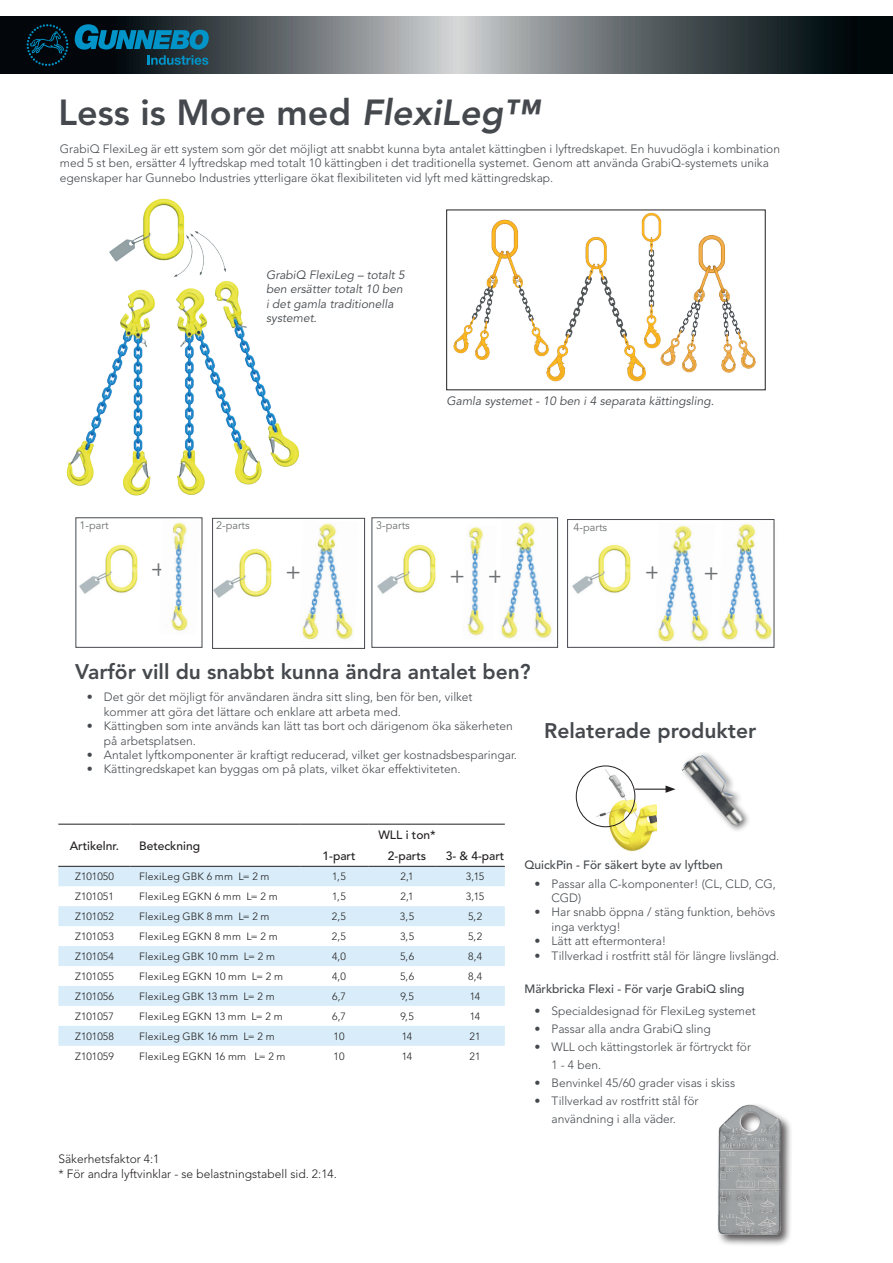
<style>
.page{position:relative;width:893px;height:1263px;background:#fff}
.page>*{position:absolute;margin:0;border:0;box-sizing:border-box;transform-origin:0 0}
.t1{font:800 36px "Avenir LT Std";color:#45494d}
.t2{font:24.45px "Avenir LT Std";color:#6d7072}
.t3{font:800 21px "Avenir LT Std";color:#45494d}
.t4{font:300 12px/14.4px "Avenir LT Std";color:#45494d}
.t5{font:italic 12px/14.4px "Avenir LT Std";color:#45494d}
.t6{font:300 12px/14.4px "Avenir LT Std";color:#231f20}
.t7{font:500 12px "Avenir LT Std";color:#45494d}
.t8{font:500 12px "Avenir LT Std";color:#231f20}
.t9{font:10.8px "Avenir LT Std";color:#6d7072}
.t10{font:300 10.5px "Avenir LT Std";letter-spacing:.01em;color:#231f20}
.s1{font-style:italic}
</style>
<div class="page">
<svg style="left:0;top:17px;width:893px;height:56px"></svg>
<svg style="left:75px;top:24px;width:134px;height:41px"></svg>
<svg style="left:27px;top:24px;width:41px;height:42px"></svg>
<div style="left:717px;top:1102px;width:76px;height:144px;background:#231f20;opacity:.75"></div>
<img style="left:718px;top:1102px;width:62px;height:132px">
<img style="left:66px;top:198px;width:234px;height:298px">
<img style="left:641px;top:213px;width:21px;height:136px">
<img style="left:546px;top:236px;width:102px;height:146px">
<img style="left:453px;top:219px;width:98px;height:142px">
<img style="left:660px;top:234px;width:96px;height:139px">
<img style="left:588px;top:766px;width:68px;height:85px">
<div style="left:576px;top:766px;width:59px;height:61px;border:1px solid #231f20;border-radius:50%"></div>
<div style="left:679px;top:751px;width:72px;height:82px;background:#231f20;opacity:.75"></div>
<img style="left:680px;top:751px;width:71px;height:77px">
<hr style="left:635px;top:789px;width:33px;height:1px;background:#231f20">
<svg style="left:666px;top:785px;width:9px;height:8px"></svg>
<svg style="left:58px;top:867px;width:447px;height:179px;fill:#d8edf9"></svg>
<hr style="left:58px;top:824px;width:73px;height:1px;background:#231f20">
<hr style="left:131px;top:824px;width:170px;height:1px;background:#231f20">
<hr style="left:301px;top:824px;width:68px;height:1px;background:#231f20">
<hr style="left:369px;top:824px;width:68px;height:1px;background:#231f20">
<hr style="left:437px;top:824px;width:68px;height:1px;background:#231f20">
<hr style="left:58px;top:866px;width:73px;height:1px;background:#231f20">
<hr style="left:131px;top:866px;width:170px;height:1px;background:#231f20">
<hr style="left:301px;top:866px;width:68px;height:1px;background:#231f20">
<hr style="left:369px;top:866px;width:68px;height:1px;background:#231f20">
<hr style="left:437px;top:866px;width:68px;height:1px;background:#231f20">
<img style="left:75px;top:544px;width:63px;height:57px">
<img style="left:171px;top:522px;width:17px;height:109px">
<img style="left:214px;top:548px;width:58px;height:50px">
<img style="left:302px;top:523px;width:51px;height:117px">
<div style="left:212px;top:518px;width:153px;height:131px;border:1px solid #45494d"></div>
<img style="left:371px;top:544px;width:65px;height:57px">
<img style="left:467px;top:527px;width:17px;height:109px">
<img style="left:501px;top:522px;width:51px;height:117px">
<img style="left:572px;top:544px;width:59px;height:50px">
<img style="left:721px;top:520px;width:54px;height:124px">
<img style="left:657px;top:525px;width:52px;height:117px">
<div style="left:567px;top:519px;width:207px;height:128px;border:1px solid #45494d"></div>
<h1 class="t1" style="left:58px;top:91px;width:482px">Less is More med <span class="s1">FlexiLeg™</span></h1>
<p class="t4" style="left:60px;top:142px;width:722px">GrabiQ FlexiLeg är ett system som gör det möjligt att snabbt kunna byta antalet kättingben i lyftredskapet. En huvudögla i kombination med 5 st ben, ersätter 4 lyftredskap med totalt 10 kättingben i det traditionella systemet. Genom att använda GrabiQ-systemets unika egenskaper har Gunnebo Industries ytterligare ökat flexibiliteten vid lyft med kättingredskap.</p>
<p class="t9" style="left:80px;top:519px;width:31px">1-part</p>
<h2 class="t2" style="left:150px;top:554px;width:18px">+</h2>
<p class="t5" style="left:266px;top:268px;width:140px">GrabiQ FlexiLeg – totalt 5 ben ersätter totalt 10 ben i det gamla traditionella systemet.</p>
<p class="t5" style="left:446px;top:394px;width:269px">Gamla systemet - 10 ben i 4 separata kättingsling.</p>
<p class="t9" style="left:216px;top:519px;width:35px">2-parts</p>
<h2 class="t2" style="left:285px;top:558px;width:18px">+</h2>
<p class="t9" style="left:376px;top:519px;width:35px">3-parts</p>
<h2 class="t2" style="left:449px;top:562px;width:56px">+ +</h2>
<p class="t9" style="left:573px;top:521px;width:35px">4-parts</p>
<h2 class="t2" style="left:644px;top:558px;width:18px">+</h2>
<h2 class="t2" style="left:703px;top:558px;width:18px">+</h2>
<h3 class="t3" style="left:75px;top:659px;width:457px">Varför vill du snabbt kunna ändra antalet ben?</h3>
<p class="t4" style="left:104px;top:690px;width:370px;text-indent:-17px">• Det gör det möjligt för användaren ändra sitt sling, ben för ben, vilket kommer att göra det lättare och enklare att arbeta med.</p>
<p class="t4" style="left:104px;top:719px;width:411px;text-indent:-17px">• Kättingben som inte används kan lätt tas bort och därigenom öka säkerheten på arbetsplatsen.</p>
<p class="t4" style="left:87px;top:748px;width:432px">• Antalet lyftkomponenter är kraftigt reducerad, vilket ger kostnadsbesparingar.</p>
<p class="t4" style="left:87px;top:762px;width:375px">• Kättingredskapet kan byggas om på plats, vilket ökar effektiviteten.</p>
<h3 class="t3" style="left:544px;top:718px;width:213px">Relaterade produkter</h3>
<p class="t8" style="left:70px;top:839px;width:51px">Artikelnr.</p>
<p class="t8" style="left:139px;top:839px;width:62px">Beteckning</p>
<p class="t8" style="left:378px;top:828px;width:59px">WLL i ton*</p>
<p class="t8" style="left:323px;top:849px;width:34px">1-part</p>
<p class="t8" style="left:388px;top:849px;width:40px">2-parts</p>
<p class="t8" style="left:446px;top:849px;width:60px">3- &amp; 4-part</p>
<p class="t10" style="left:75px;top:870px;width:40px">Z101050</p>
<p class="t10" style="left:139px;top:870px;width:132px">FlexiLeg GBK 6 mm L= 2 m</p>
<p class="t10" style="left:332px;top:870px;width:15px">1,5</p>
<p class="t10" style="left:400px;top:870px;width:15px">2,1</p>
<p class="t10" style="left:466px;top:870px;width:20px">3,15</p>
<p class="t10" style="left:75px;top:890px;width:40px">Z101051</p>
<p class="t10" style="left:139px;top:890px;width:140px">FlexiLeg EGKN 6 mm L= 2 m</p>
<p class="t10" style="left:332px;top:890px;width:15px">1,5</p>
<p class="t10" style="left:400px;top:890px;width:15px">2,1</p>
<p class="t10" style="left:466px;top:890px;width:20px">3,15</p>
<p class="t10" style="left:75px;top:910px;width:40px">Z101052</p>
<p class="t10" style="left:139px;top:910px;width:132px">FlexiLeg GBK 8 mm L= 2 m</p>
<p class="t10" style="left:332px;top:910px;width:16px">2,5</p>
<p class="t10" style="left:400px;top:910px;width:16px">3,5</p>
<p class="t10" style="left:468px;top:910px;width:16px">5,2</p>
<p class="t10" style="left:75px;top:930px;width:40px">Z101053</p>
<p class="t10" style="left:139px;top:930px;width:140px">FlexiLeg EGKN 8 mm L= 2 m</p>
<p class="t10" style="left:332px;top:930px;width:16px">2,5</p>
<p class="t10" style="left:400px;top:930px;width:16px">3,5</p>
<p class="t10" style="left:468px;top:930px;width:16px">5,2</p>
<p class="t10" style="left:75px;top:950px;width:40px">Z101054</p>
<p class="t10" style="left:139px;top:950px;width:137px">FlexiLeg GBK 10 mm L= 2 m</p>
<p class="t10" style="left:332px;top:950px;width:15px">4,0</p>
<p class="t10" style="left:400px;top:950px;width:16px">5,6</p>
<p class="t10" style="left:468px;top:950px;width:16px">8,4</p>
<p class="t10" style="left:75px;top:970px;width:40px">Z101055</p>
<p class="t10" style="left:139px;top:970px;width:145px">FlexiLeg EGKN 10 mm L= 2 m</p>
<p class="t10" style="left:332px;top:970px;width:15px">4,0</p>
<p class="t10" style="left:400px;top:970px;width:16px">5,6</p>
<p class="t10" style="left:468px;top:970px;width:16px">8,4</p>
<p class="t10" style="left:75px;top:990px;width:40px">Z101056</p>
<p class="t10" style="left:139px;top:990px;width:137px">FlexiLeg GBK 13 mm L= 2 m</p>
<p class="t10" style="left:332px;top:990px;width:15px">6,7</p>
<p class="t10" style="left:400px;top:990px;width:15px">9,5</p>
<p class="t10" style="left:470px;top:990px;width:12px">14</p>
<p class="t10" style="left:75px;top:1010px;width:40px">Z101057</p>
<p class="t10" style="left:139px;top:1010px;width:145px">FlexiLeg EGKN 13 mm L= 2 m</p>
<p class="t10" style="left:332px;top:1010px;width:15px">6,7</p>
<p class="t10" style="left:400px;top:1010px;width:15px">9,5</p>
<p class="t10" style="left:470px;top:1010px;width:12px">14</p>
<p class="t10" style="left:75px;top:1030px;width:40px">Z101058</p>
<p class="t10" style="left:139px;top:1030px;width:137px">FlexiLeg GBK 16 mm L= 2 m</p>
<p class="t10" style="left:334px;top:1030px;width:12px">10</p>
<p class="t10" style="left:402px;top:1030px;width:12px">14</p>
<p class="t10" style="left:470px;top:1030px;width:12px">21</p>
<p class="t10" style="left:75px;top:1050px;width:40px">Z101059</p>
<p class="t10" style="left:139px;top:1050px;width:148px">FlexiLeg EGKN 16 mm L= 2 m</p>
<p class="t10" style="left:334px;top:1050px;width:12px">10</p>
<p class="t10" style="left:402px;top:1050px;width:12px">14</p>
<p class="t10" style="left:470px;top:1050px;width:12px">21</p>
<p class="t6" style="left:58px;top:1152px;width:280px">Säkerhetsfaktor 4:1<br>* För andra lyftvinklar - se belastningstabell sid. 2:14.</p>
<p class="t7" style="left:524px;top:858px;width:200px">QuickPin - För säkert byte av lyftben</p>
<p class="t4" style="left:551px;top:876px;width:226px;text-indent:-17px">• Passar alla C-komponenter! (CL, CLD, CG,<br>CGD)</p>
<p class="t4" style="left:551px;top:905px;width:225px;text-indent:-17px">• Har snabb öppna / stäng funktion, behövs inga verktyg!</p>
<p class="t4" style="left:534px;top:934px;width:133px">• Lätt att eftermontera!</p>
<p class="t4" style="left:534px;top:948px;width:246px">• Tillverkad i rostfritt stål för längre livslängd.</p>
<p class="t7" style="left:524px;top:982px;width:221px">Märkbricka Flexi - För varje GrabiQ sling</p>
<p class="t4" style="left:534px;top:1004px;width:223px">• Specialdesignad för FlexiLeg systemet</p>
<p class="t4" style="left:534px;top:1022px;width:178px">• Passar alla andra GrabiQ sling</p>
<p class="t4" style="left:551px;top:1038px;width:201px;line-height:18px;text-indent:-17px">• WLL och kättingstorlek är förtryckt för<br>1 - 4 ben.</p>
<p class="t4" style="left:534px;top:1076px;width:202px">• Benvinkel 45/60 grader visas i skiss</p>
<p class="t4" style="left:534px;top:1092px;width:165px;line-height:18px;text-align:center">• Tillverkad av rostfritt stål för användning i alla väder.</p>
</div>
